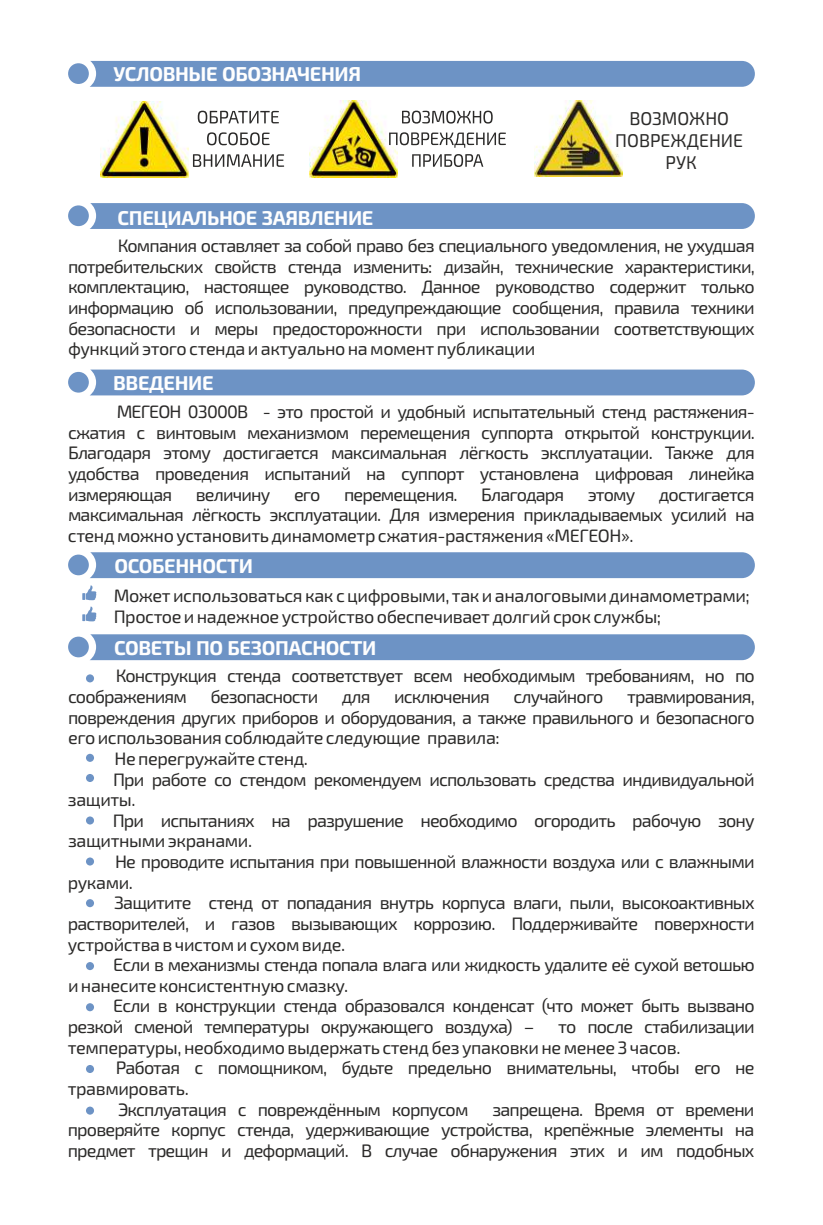
<style>
.page{position:relative;width:823px;height:1225px;background:#fff}
.page>*{position:absolute;margin:0;border:0;box-sizing:border-box;transform-origin:0 0}
.t1{font:700 20px "Exo 2.0";letter-spacing:-.02em;color:#fefefe}
.t2{font:18.4px/22.2px "Exo 2.0";color:#2b2a29;text-align:center;scale:.96 1}
.t3{font:18px/20.6px "Exo 2.0";letter-spacing:-.05em;color:#2b2a29;text-align:justify}
.t4{font:18px/20.6px "Exo 2.0";letter-spacing:-.025em;color:#2b2a29}
</style>
<div class="page">
<div style="left:68px;top:61px;width:686px;height:26px;background:#6d93c5"></div>
<div style="left:68px;top:369px;width:686px;height:26px;background:#6d93c5"></div>
<div style="left:68px;top:203px;width:686px;height:26px;background:#6d93c5"></div>
<svg style="left:193px;top:111px;width:91px;height:56px"></svg>
<img style="left:100px;top:101px;width:88px;height:76px">
<img style="left:309px;top:101px;width:88px;height:76px">
<svg style="left:389px;top:111px;width:116px;height:56px"></svg>
<div style="left:68px;top:552px;width:686px;height:26px;background:#6d93c5"></div>
<svg style="left:82px;top:585px;width:14px;height:15px"></svg>
<svg style="left:82px;top:606px;width:14px;height:15px"></svg>
<img style="left:534px;top:100px;width:88px;height:77px">
<div style="left:68px;top:634px;width:686px;height:26px;background:#6d93c5"></div>
<div style="left:86px;top:774px;width:8px;height:8px;background:#6d93c5;border-radius:50%"></div>
<div style="left:86px;top:816px;width:8px;height:8px;background:#6d93c5;border-radius:50%"></div>
<div style="left:86px;top:857px;width:8px;height:8px;background:#6d93c5;border-radius:50%"></div>
<div style="left:86px;top:899px;width:8px;height:8px;background:#6d93c5;border-radius:50%"></div>
<div style="left:86px;top:962px;width:8px;height:8px;background:#6d93c5;border-radius:50%"></div>
<div style="left:86px;top:1065px;width:8px;height:8px;background:#6d93c5;border-radius:50%"></div>
<div style="left:86px;top:1003px;width:8px;height:8px;background:#6d93c5;border-radius:50%"></div>
<div style="left:86px;top:674px;width:8px;height:8px;background:#6d93c5;border-radius:50%"></div>
<div style="left:86px;top:754px;width:8px;height:8px;background:#6d93c5;border-radius:50%"></div>
<div style="left:86px;top:1106px;width:8px;height:8px;background:#6d93c5;border-radius:50%"></div>
<p class="t1" style="left:113px;top:67px;width:249px">УСЛОВНЫЕ ОБОЗНАЧЕНИЯ</p>
<p class="t1" style="left:117px;top:211px;width:257px">СПЕЦИАЛЬНОЕ ЗАЯВЛЕНИЕ</p>
<p class="t2" style="left:615px;top:109px;width:135px">ВОЗМОЖНО<br>ПОВРЕЖДЕНИЕ<br>РУК</p>
<p class="t3" style="left:68px;top:237px;width:688px;text-indent:50px">Компания оставляет за собой право без специального уведомления, не ухудшая потребительских свойств стенда изменить: дизайн, технические характеристики, комплектацию, настоящее руководство. Данное руководство содержит только информацию об использовании, предупреждающие сообщения, правила техники безопасности и меры предосторожности при использовании соответствующих функций этого стенда и актуально на момент публикации</p>
<p class="t1" style="left:113px;top:376px;width:102px">ВВЕДЕНИЕ</p>
<p class="t3" style="left:68px;top:403px;width:688px;text-indent:49px">МЕГЕОН 03000В - это простой и удобный испытательный стенд растяжения&shy;сжатия с винтовым механизмом перемещения суппорта открытой конструкции.<br>Благодаря этому достигается максимальная лёгкость эксплуатации. Также для удобства проведения испытаний на суппорт установлена цифровая линейка измеряющая</p>
<p class="t3" style="left:196px;top:486px;width:76px">величину</p>
<p class="t3" style="left:294px;top:486px;width:28px">его</p>
<p class="t3" style="left:344px;top:486px;width:115px">перемещения.</p>
<p class="t3" style="left:481px;top:486px;width:84px">Благодаря</p>
<p class="t3" style="left:587px;top:486px;width:49px">этому</p>
<p class="t3" style="left:68px;top:486px;width:688px;text-indent:590px">достигается максимальная лёгкость эксплуатации. Для измерения прикладываемых усилий на стенд можно установить динамометр сжатия-растяжения «МЕГЕОН».</p>
<p class="t1" style="left:114px;top:558px;width:140px">ОСОБЕННОСТИ</p>
<p class="t4" style="left:114px;top:587px;width:637px">Может использоваться как с цифровыми, так и аналоговыми динамометрами;<br>Простое и надежное устройство обеспечивает долгий срок службы;</p>
<p class="t1" style="left:114px;top:641px;width:264px">СОВЕТЫ ПО БЕЗОПАСНОСТИ</p>
<p class="t3" style="left:68px;top:667px;width:687px;text-indent:48px">Конструкция стенда соответствует всем необходимым требованиям, но по соображениям</p>
<p class="t3" style="left:210px;top:688px;width:109px">безопасности</p>
<p class="t3" style="left:341px;top:688px;width:30px">для</p>
<p class="t3" style="left:394px;top:688px;width:97px">исключения</p>
<p class="t3" style="left:513px;top:688px;width:92px">случайного</p>
<p class="t3" style="left:68px;top:688px;width:688px;text-indent:558px">травмирования, повреждения других приборов и оборудования, а также правильного и безопасного его использования соблюдайте следующие правила:</p>
<p class="t4" style="left:114px;top:750px;width:195px">Не перегружайте стенд.</p>
<p class="t3" style="left:113px;top:770px;width:642px">При работе со стендом рекомендуем использовать средства индивидуальной</p>
<p class="t3" style="left:68px;top:791px;width:69px">защиты.</p>
<p class="t3" style="left:68px;top:812px;width:687px;text-indent:45px">При испытаниях на разрушение необходимо огородить рабочую зону защитными экранами.</p>
<p class="t3" style="left:68px;top:853px;width:687px;text-indent:47px">Не проводите испытания при повышенной влажности воздуха или с влажными руками.</p>
<p class="t3" style="left:68px;top:894px;width:687px;text-indent:46px">Защитите стенд от попадания внутрь корпуса влаги, пыли, высокоактивных растворителей, и газов вызывающих коррозию. Поддерживайте поверхности устройства в чистом и сухом виде.</p>
<p class="t3" style="left:68px;top:956px;width:687px;text-indent:45px">Если в механизмы стенда попала влага или жидкость удалите её сухой ветошью и нанесите консистентную смазку.</p>
<p class="t3" style="left:68px;top:997px;width:687px;text-indent:45px">Если в конструкции стенда образовался конденсат (что может быть вызвано резкой сменой температуры окружающего воздуха) –</p>
<p class="t4" style="left:68px;top:1018px;width:687px;text-indent:490px">то после стабилизации температуры, необходимо выдержать стенд без упаковки не менее 3 часов.</p>
<p class="t3" style="left:116px;top:1059px;width:640px">Работая с помощником, будьте предельно внимательны, чтобы его не</p>
<p class="t4" style="left:68px;top:1080px;width:122px">травмировать.</p>
<p class="t3" style="left:118px;top:1100px;width:352px">Эксплуатация с повреждённым корпусом</p>
<p class="t3" style="left:68px;top:1100px;width:687px;text-indent:424px">запрещена. Время от времени проверяйте корпус стенда, удерживающие устройства, крепёжные элементы на предмет трещин и деформаций. В случае обнаружения этих и им подобных</p>
</div>
